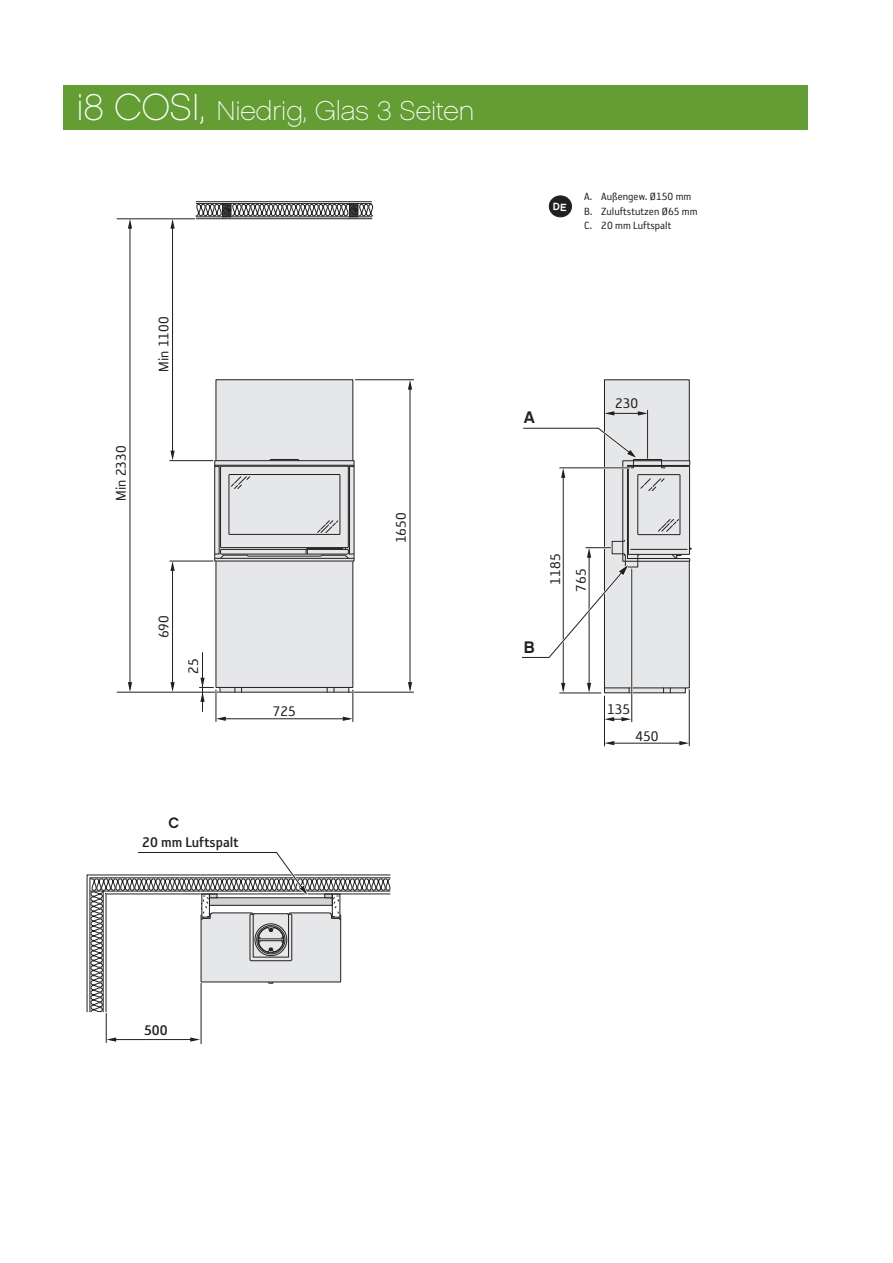
<style>
.page{position:relative;width:893px;height:1263px;background:#fff}
.page>*{position:absolute;margin:0;border:0;box-sizing:border-box;transform-origin:0 0}
.t1{font:27px "Chalet Paris Nineteen Sixty";color:#fff}
.t2{font:16.65px "Chalet New York Nineteen Sixty";color:#231f20}
.t3{font:16.05px/25.8px "Reykjavik One OT A Gauge";color:#231f20}
.t4{font:16.05px "Reykjavik One OT B Gauge";color:#231f20}
.t5{font:15px "Chalet New York Nineteen Sixty";color:#231f20}
.t6{font:12px/14.4px "Reykjavik One OT A Gauge";color:#231f20}
.s1{font-size:37.5px}
</style>
<div class="page">
<div style="left:64px;top:85px;width:744px;height:45px;background:#639d34"></div>
<svg style="left:195px;top:201px;width:179px;height:18px"></svg>
<hr style="left:355px;top:379px;width:59px;height:1px;background:#231f20">
<hr style="left:410px;top:385px;width:1px;height:304px;background:#231f20">
<svg style="left:408px;top:682px;width:4px;height:10px"></svg>
<svg style="left:408px;top:380px;width:4px;height:10px"></svg>
<hr style="left:349px;top:692px;width:65px;height:1px;background:#231f20">
<hr style="left:170px;top:561px;width:43px;height:1px;background:#231f20">
<hr style="left:172px;top:569px;width:1px;height:120px;background:#231f20">
<svg style="left:170px;top:682px;width:5px;height:10px"></svg>
<hr style="left:202px;top:652px;width:1px;height:59px;background:#231f20">
<svg style="left:170px;top:561px;width:5px;height:10px"></svg>
<hr style="left:130px;top:227px;width:1px;height:462px;background:#231f20">
<svg style="left:128px;top:682px;width:4px;height:10px"></svg>
<svg style="left:128px;top:219px;width:4px;height:10px"></svg>
<hr style="left:117px;top:692px;width:102px;height:1px;background:#231f20">
<svg style="left:199px;top:380px;width:155px;height:322px;background:#dddddf"></svg>
<hr style="left:117px;top:218px;width:78px;height:1px;background:#231f20">
<hr style="left:172px;top:227px;width:1px;height:230px;background:#231f20">
<svg style="left:170px;top:451px;width:5px;height:9px"></svg>
<svg style="left:170px;top:219px;width:5px;height:10px"></svg>
<hr style="left:170px;top:460px;width:43px;height:1px;background:#231f20">
<hr style="left:215px;top:690px;width:2px;height:31px;background:#fff">
<hr style="left:216px;top:690px;width:1px;height:31px;background:#231f20">
<hr style="left:224px;top:718px;width:125px;height:1px;background:#231f20">
<svg style="left:343px;top:717px;width:9px;height:4px"></svg>
<svg style="left:216px;top:717px;width:10px;height:4px"></svg>
<hr style="left:352px;top:690px;width:2px;height:31px;background:#fff">
<hr style="left:352px;top:690px;width:1px;height:31px;background:#231f20">
<hr style="left:631px;top:569px;width:1px;height:153px;background:#231f20">
<hr style="left:689px;top:689px;width:1px;height:57px;background:#231f20">
<svg style="left:605px;top:717px;width:26px;height:4px"></svg>
<hr style="left:604px;top:696px;width:1px;height:50px;background:#231f20">
<hr style="left:609px;top:743px;width:73px;height:1px;background:#231f20">
<svg style="left:605px;top:741px;width:9px;height:4px"></svg>
<svg style="left:679px;top:741px;width:10px;height:4px"></svg>
<hr style="left:560px;top:693px;width:41px;height:1px;background:#231f20">
<svg style="left:523px;top:379px;width:168px;height:314px"></svg>
<div style="left:549px;top:196px;width:23px;height:21px;background:#231f20;border-radius:50%"></div>
<div style="left:549px;top:195px;width:23px;height:22px;border:1px solid #231f20;border-radius:50%"></div>
<hr style="left:201px;top:983px;width:1px;height:61px;background:#231f20">
<svg style="left:86px;top:852px;width:305px;height:190px"></svg>
<div style="left:253px;top:914px;width:36px;height:43px;border:1px solid #231f20"></div>
<h1 class="t1" style="left:77px;top:95px;width:399px"><span class="s1">i8 COSI,</span> Niedrig, Glas 3 Seiten</h1>
<h3 class="t3" style="left:108px;top:501px;width:57px;rotate:-90deg">Min 2330</h3>
<h3 class="t3" style="left:151px;top:372px;width:57px;rotate:-90deg">Min 1100</h3>
<h3 class="t3" style="left:151px;top:638px;width:25px;rotate:-90deg">690</h3>
<h3 class="t3" style="left:181px;top:674px;width:17px;rotate:-90deg">25</h3>
<h3 class="t3" style="left:388px;top:543px;width:32px;rotate:-90deg">1650</h3>
<p class="t6" style="left:584px;top:190px;width:115px">A. Außengew. Ø150 mm<br>B. Zuluftstutzen Ø65 mm<br>C. 20 mm Luftspalt</p>
<h2 class="t2" style="left:524px;top:406px;width:13px">A</h2>
<h3 class="t3" style="left:615px;top:391px;width:25px">230</h3>
<h3 class="t3" style="left:542px;top:592px;width:39px;text-indent:7px;rotate:-90deg">1185<br>765</h3>
<h2 class="t2" style="left:524px;top:637px;width:12px">B</h2>
<h3 class="t3" style="left:273px;top:698px;width:25px">725</h3>
<h3 class="t3" style="left:607px;top:696px;width:25px">135</h3>
<p class="t5" style="left:169px;top:814px;width:12px">C</p>
<h3 class="t4" style="left:142px;top:834px;width:98px">20 mm Luftspalt</h3>
<h3 class="t4" style="left:144px;top:1022px;width:25px">500</h3>
<h3 class="t3" style="left:635px;top:723px;width:25px">450</h3>
</div>
